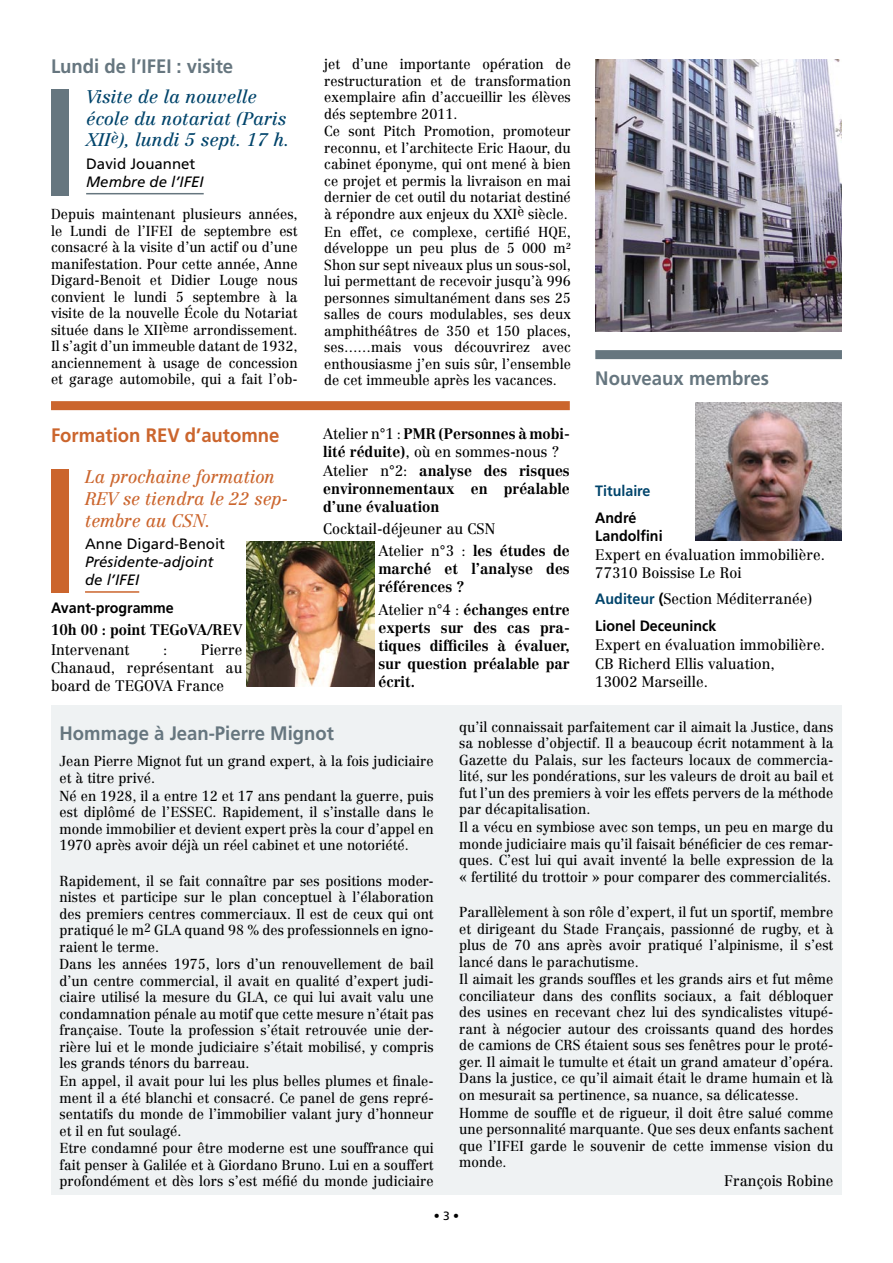
<style>
.page{position:relative;width:893px;height:1263px;background:#fff}
.page>*{position:absolute;margin:0;border:0;box-sizing:border-box;transform-origin:0 0}
.t1{font:700 19.5px "Frutiger";color:#66767f;scale:.95 1}
.t2{font:700 19.5px "Frutiger";color:#cb652d;scale:.95 1}
.t3{font:italic 18px/21.6px "Centennial";color:#00446b}
.t4{font:italic 18px/21.6px "Centennial";color:#cb652d;scale:.95 1}
.t5{font:700 15px/18px "Centennial";color:#000;scale:.95 1}
.t6{font:15px/18px "Centennial";color:#000;scale:.95 1}
.t7{font:700 15px/18px "Frutiger";color:#000;scale:.95 1}
.t8{font:italic 15px/18px "Frutiger";color:#000}
.t9{font:15px "Frutiger";color:#000}
.t10{font:700 15px "Frutiger";color:#00446b;scale:.95 1}
.t11{font:14.25px/16.6px "Centennial";color:#000;scale:.95 1}
.t12{font:12px "Frutiger";color:#000}
.s1{font-weight:400}
.s2{font-weight:700}
.s3{font-family:"Frutiger";font-weight:700;color:#00446b}
.s4{font-family:"Frutiger";font-weight:700}
</style>
<div class="page">
<div style="left:51px;top:706px;width:791px;height:489px;background:#eff2f3"></div>
<img style="left:695px;top:403px;width:147px;height:137px">
<div style="left:51px;top:470px;width:17px;height:123px;background:#cb652d"></div>
<hr style="left:85px;top:591px;width:54px;height:2px;background:#cb652d">
<img style="left:247px;top:542px;width:127px;height:144px">
<div style="left:51px;top:401px;width:519px;height:9px;background:#cb652d"></div>
<div style="left:51px;top:89px;width:17px;height:107px;background:#66767f"></div>
<hr style="left:86px;top:193px;width:118px;height:1px;background:#66767f">
<img style="left:595px;top:60px;width:247px;height:272px">
<div style="left:595px;top:350px;width:247px;height:9px;background:#66767f"></div>
<h1 class="t1" style="left:51px;top:55px;width:193px">Lundi de l’IFEI : visite</h1>
<p class="t3" style="left:86px;top:86px;width:205px">Visite de la nouvelle école du notariat (Paris<br>XII<sup>è</sup>), lundi 5 sept. 17 h.</p>
<p class="t9" style="left:86px;top:155px;width:111px">David Jouannet</p>
<p class="t8" style="left:86px;top:172px;width:119px">Membre de l’IFEI</p>
<p class="t11" style="left:51px;top:206px;width:261px;text-align:justify">Depuis maintenant plusieurs années, le Lundi de l’IFEI de septembre est consacré à la visite d’un actif ou d’une manifestation. Pour cette année, Anne Digard-Benoit et Didier Louge nous convient le lundi 5 septembre à la visite de la nouvelle École du Notariat située dans le XII<sup>ème</sup> arrondissement.<br>Il s’agit d’un immeuble datant de 1932, anciennement à usage de concession et garage automobile, qui a fait l’ob-</p>
<h1 class="t2" style="left:51px;top:424px;width:242px">Formation REV d’automne</h1>
<p class="t4" style="left:85px;top:466px;width:215px">La prochaine formation<br>REV se tiendra le 22 sep&shy;tembre au CSN.</p>
<p class="t9" style="left:85px;top:535px;width:142px">Anne Digard-Benoit</p>
<p class="t8" style="left:85px;top:552px;width:130px">Présidente-adjoint de l’IFEI</p>
<p class="t7" style="left:51px;top:599px;width:131px">Avant-programme</p>
<p class="t5" style="left:51px;top:621px;width:203px">10h 00 : point TEGoVA/REV</p>
<p class="t6" style="left:51px;top:640px;width:84px">Intervenant</p>
<p class="t6" style="left:163px;top:640px;width:6px">:</p>
<p class="t6" style="left:51px;top:640px;width:203px;text-align:justify;text-indent:150px">Pierre Chanaud, représentant au board de TEGOVA France</p>
<p class="t11" style="left:324px;top:56px;width:261px">jet d’une importante opération de restructuration et de transformation exemplaire afin d’accueillir les élèves dés septembre 2011.<br>Ce sont Pitch Promotion, promoteur reconnu, et l’architecte Eric Haour, du cabinet éponyme, qui ont mené à bien ce projet et permis la livraison en mai dernier de cet outil du notariat destiné à répondre aux enjeux du XXI<sup>è</sup> siècle.<br>En effet, ce complexe, certifié HQE, développe un peu plus de 5 000 m²<br>Shon sur sept niveaux plus un sous-sol, lui permettant de recevoir jusqu’à 996 personnes simultanément dans ses 25 salles de cours modulables, ses deux amphithéâtres de 350 et 150 places, ses……mais vous découvrirez avec enthousiasme j’en suis sûr, l’ensemble de cet immeuble après les vacances.</p>
<p class="t5" style="left:323px;top:424px;width:261px"><span class="s1">Atelier n°1 :</span> PMR (Personnes à mobi&shy;lité réduite)<span class="s1">, où en sommes-nous ?<br>Atelier n°2:</span> analyse des risques environnementaux en préalable d’une évaluation</p>
<p class="t6" style="left:378px;top:518px;width:203px;line-height:22.2px;text-indent:-55px">Cocktail-déjeuner au CSN<br>Atelier n°3 : <span class="s2">les études de</span></p>
<p class="t5" style="left:378px;top:560px;width:203px">marché et l’analyse des références ?</p>
<p class="t5" style="left:378px;top:600px;width:203px;text-align:justify"><span class="s1">Atelier n°4 :</span> échanges entre experts sur des cas pra&shy;tiques difficiles à évaluer, sur question préalable par écrit.</p>
<h1 class="t1" style="left:595px;top:367px;width:184px">Nouveaux membres</h1>
<p class="t10" style="left:595px;top:482px;width:60px">Titulaire</p>
<p class="t7" style="left:595px;top:508px;width:72px">André<br>Landolfini</p>
<p class="t6" style="left:595px;top:545px;width:243px">Expert en évaluation immobilière.<br>77310 Boissise Le Roi</p>
<p class="t6" style="left:595px;top:590px;width:230px"><span class="s3">Auditeur</span> <span class="s4">(</span>Section Méditerranée)</p>
<p class="t7" style="left:595px;top:616px;width:129px">Lionel Deceuninck</p>
<p class="t6" style="left:595px;top:635px;width:243px;line-height:18.6px">Expert en évaluation immobilière.<br>CB Richerd Ellis valuation,<br>13002 Marseille.</p>
<h1 class="t1" style="left:60px;top:722px;width:290px">Hommage à Jean-Pierre Mignot</h1>
<p class="t11" style="left:60px;top:753px;width:395px">Jean Pierre Mignot fut un grand expert, à la fois judiciaire et à titre privé.<br>Né en 1928, il a entre 12 et 17 ans pendant la guerre, puis est diplômé de l’ESSEC. Rapidement, il s’installe dans le monde immobilier et devient expert près la cour d’appel en 1970 après avoir déjà un réel cabinet et une notoriété.</p>
<p class="t11" style="left:60px;top:872px;width:395px">Rapidement, il se fait connaître par ses positions moder&shy;nistes et participe sur le plan conceptuel à l’élaboration des premiers centres commerciaux. Il est de ceux qui ont pratiqué le m<sup>2</sup> GLA quand 98 % des professionnels en igno&shy;raient le terme.<br>Dans les années 1975, lors d’un renouvellement de bail d’un centre commercial, il avait en qualité d’expert judi&shy;ciaire utilisé la mesure du GLA, ce qui lui avait valu une condamnation pénale au motif que cette mesure n’était pas française. Toute la profession s’était retrouvée unie der&shy;rière lui et le monde judiciaire s’était mobilisé, y compris les grands ténors du barreau.<br>En appel, il avait pour lui les plus belles plumes et finale&shy;ment il a été blanchi et consacré. Ce panel de gens repré&shy;sentatifs du monde de l’immobilier valant jury d’honneur et il en fut soulagé.<br>Etre condamné pour être moderne est une souffrance qui fait penser à Galilée et à Giordano Bruno. Lui en a souffert profondément et dès lors s’est méfié du monde judiciaire</p>
<p class="t11" style="left:459px;top:718px;width:395px">qu’il connaissait parfaitement car il aimait la Justice, dans sa noblesse d’objectif. Il a beaucoup écrit notamment à la Gazette du Palais, sur les facteurs locaux de commercia&shy;lité, sur les pondérations, sur les valeurs de droit au bail et fut l’un des premiers à voir les effets pervers de la méthode par décapitalisation.<br>Il a vécu en symbiose avec son temps, un peu en marge du monde judiciaire mais qu’il faisait bénéficier de ces remar&shy;ques. C’est lui qui avait inventé la belle expression de la « fertilité du trottoir » pour comparer des commercialités.</p>
<p class="t11" style="left:459px;top:904px;width:395px">Parallèlement à son rôle d’expert, il fut un sportif, membre et dirigeant du Stade Français, passionné de rugby, et à plus de 70 ans après avoir pratiqué l’alpinisme, il s’est lancé dans le parachutisme.<br>Il aimait les grands souffles et les grands airs et fut même conciliateur dans des conflits sociaux, a fait débloquer des usines en recevant chez lui des syndicalistes vitupé&shy;rant à négocier autour des croissants quand des hordes de camions de CRS étaient sous ses fenêtres pour le proté&shy;ger. Il aimait le tumulte et était un grand amateur d’opéra.<br>Dans la justice, ce qu’il aimait était le drame humain et là on mesurait sa pertinence, sa nuance, sa délicatesse.<br>Homme de souffle et de rigueur, il doit être salué comme une personnalité marquante. Que ses deux enfants sachent que l’IFEI garde le souvenir de cette immense vision du monde.</p>
<p class="t6" style="left:724px;top:1172px;width:117px">François Robine</p>
<p class="t12" style="left:434px;top:1209px;width:27px">• •</p>
</div>
